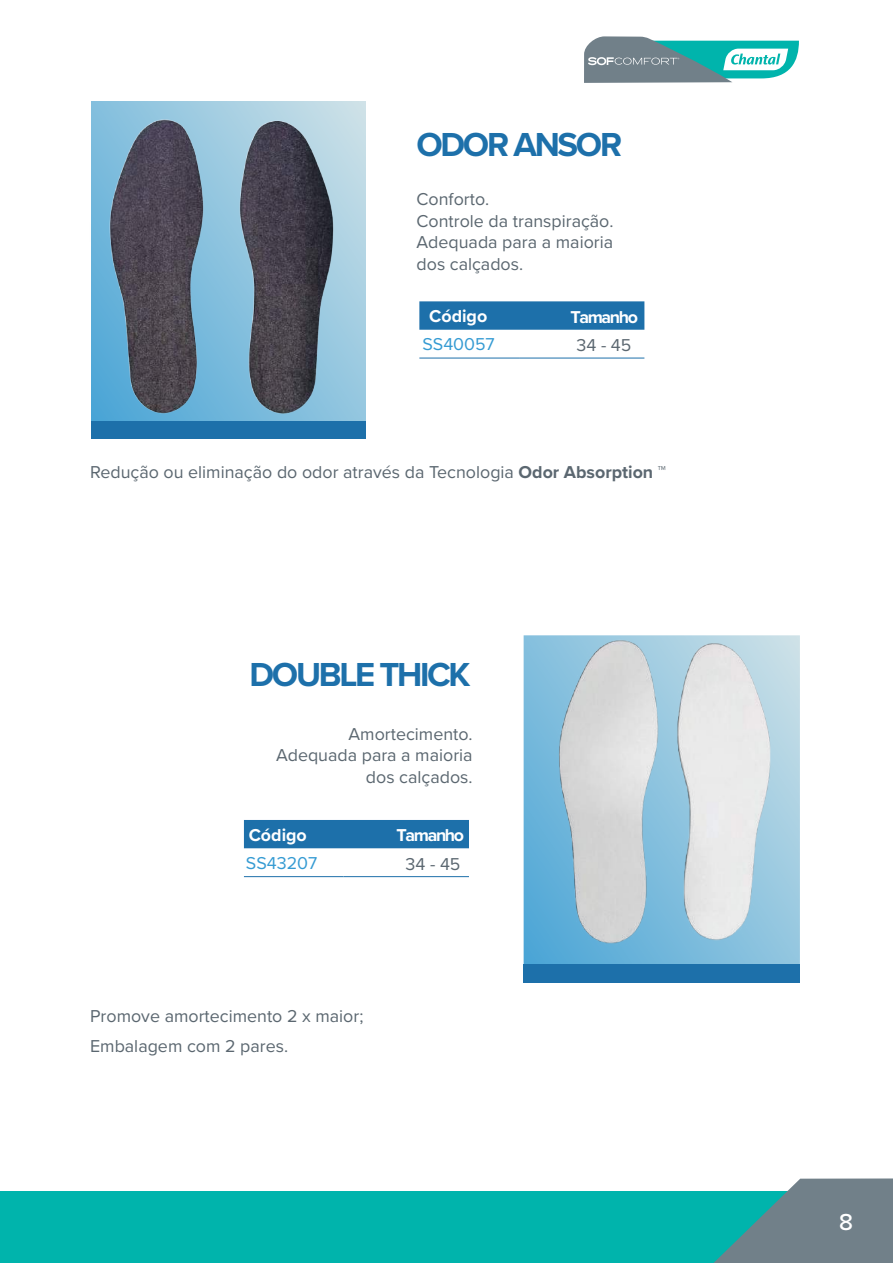
<style>
.page{position:relative;width:893px;height:1263px;background:#fff}
.page>*{position:absolute;margin:0;border:0;box-sizing:border-box;transform-origin:0 0}
.t1{font:700 34.5px "Proxima Nova";letter-spacing:-.065em;color:#1d70aa}
.t2{font:17.85px/21.5px "Proxima Nova";color:#5b6770}
.t3{font:700 17.85px "Proxima Nova";letter-spacing:-.075em;color:#fff}
.t4{font:17.85px "Proxima Nova";color:#359bd3}
.s1{font-weight:700}
</style>
<div class="page">
<svg style="left:584px;top:36px;width:215px;height:47px"></svg>
<div style="left:0;top:1191px;width:891px;height:72px;background:#00b4ac"></div>
<div style="left:92px;top:102px;width:274px;height:319px;background:linear-gradient(to bottom,#cee1e7,#92c6df)"></div>
<div style="left:92px;top:421px;width:274px;height:18px;background:#1d70aa"></div>
<img style="left:91px;top:104px;width:259px;height:323px">
<svg style="left:419px;top:301px;width:225px;height:29px;background:#2273ac"></svg>
<hr style="left:419px;top:358px;width:100px;height:1px;background:#1d70aa">
<hr style="left:519px;top:358px;width:125px;height:1px;background:#1d70aa">
<svg style="left:524px;top:635px;width:276px;height:329px;background:#77b9db"></svg>
<div style="left:524px;top:964px;width:276px;height:19px;background:#1d70aa"></div>
<img style="left:551px;top:635px;width:242px;height:318px">
<div style="left:244px;top:820px;width:225px;height:28px;background:#1d70aa"></div>
<hr style="left:244px;top:876px;width:100px;height:1px;background:#1d70aa">
<hr style="left:344px;top:876px;width:125px;height:1px;background:#1d70aa">
<svg style="left:713px;top:1178px;width:180px;height:85px"></svg>
<h1 class="t1" style="left:416px;top:118px;width:207px">ODOR ANSOR</h1>
<p class="t2" style="left:417px;top:188px;width:198px">Conforto.<br>Controle da transpiração.<br>Adequada para a maioria dos calçados.</p>
<p class="t3" style="left:429px;top:303px;width:60px">Código</p>
<p class="t4" style="left:422px;top:331px;width:74px">SS40057</p>
<p class="t3" style="left:570px;top:303px;width:69px">Tamanho</p>
<p class="t2" style="left:576px;top:333px;width:56px">34 - 45</p>
<p class="t2" style="left:90px;top:461px;width:577px">Redução ou eliminação do odor através da Tecnologia <span class="s1">Odor Absorption ™</span></p>
<h1 class="t1" style="left:249px;top:649px;width:223px">DOUBLE THICK</h1>
<p class="t2" style="left:276px;top:722px;width:198px;text-align:right">Amortecimento.<br>Adequada para a maioria dos calçados.</p>
<p class="t3" style="left:249px;top:822px;width:60px">Código</p>
<p class="t4" style="left:246px;top:850px;width:73px">SS43207</p>
<p class="t3" style="left:397px;top:822px;width:69px">Tamanho</p>
<p class="t2" style="left:406px;top:852px;width:56px">34 - 45</p>
<p class="t2" style="left:90px;top:1001px;width:275px;line-height:30px">Promove amortecimento 2 x maior;<br>Embalagem com 2 pares.</p>
</div>
